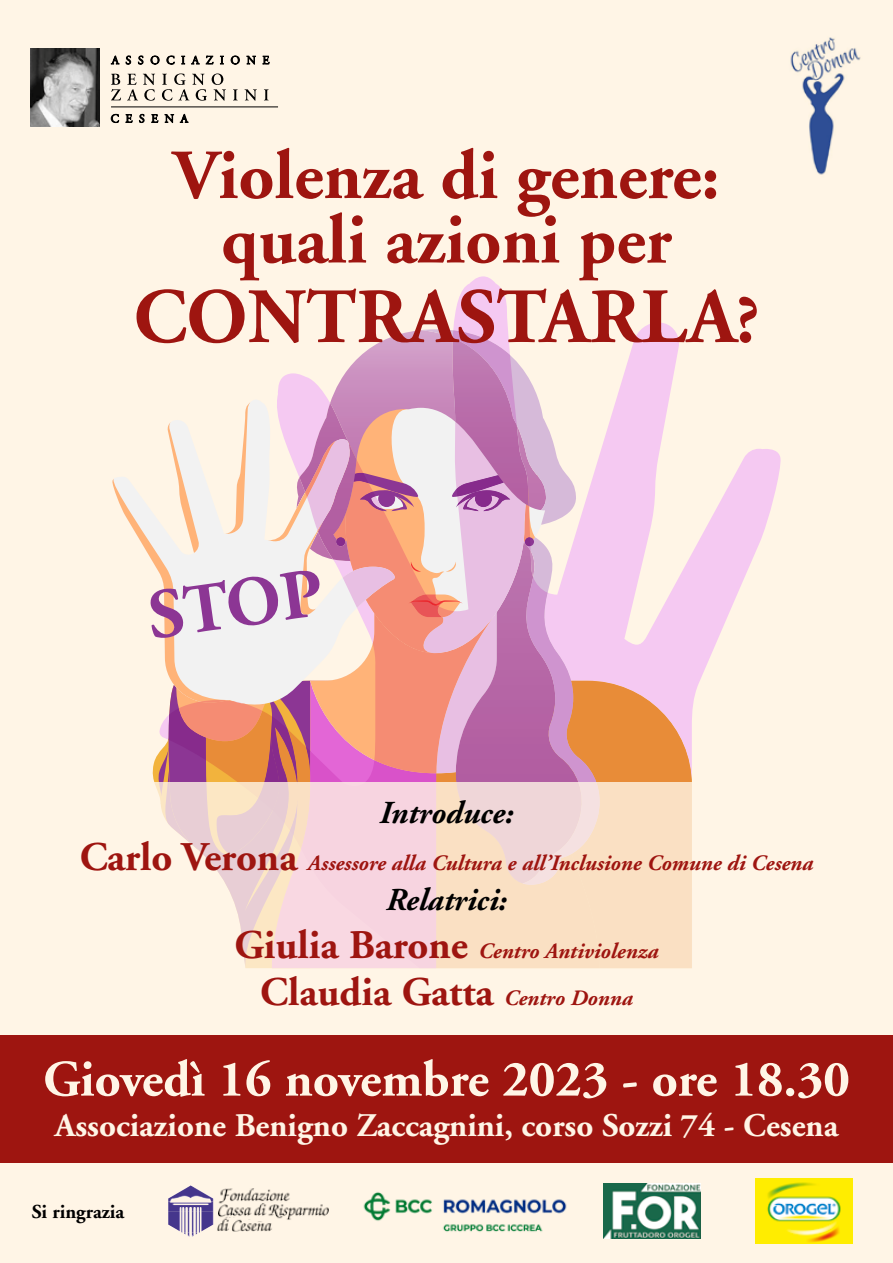
<style>
.page{position:relative;width:893px;height:1263px;background:#fff5e6}
.page>*{position:absolute;margin:0;border:0;box-sizing:border-box;transform-origin:0 0}
.t1{font:700 78px "Adobe Garamond";color:#9e1510}
.t2{font:700 70.05px/64.5px "Adobe Garamond";color:#9e1510;text-align:center}
.t3{font:700 70.05px "Adobe Garamond";color:#8c3694}
.t4{font:700 51px "Adobe Garamond";color:#fff5e6}
.t5{font:700 40.65px "Adobe Garamond";color:#9e1510}
.t6{font:700 33px "Adobe Garamond";color:#fff5e6}
.t7{font:italic 700 31.95px "Adobe Garamond";color:#000}
.t8{font:italic 700 21.9px "Adobe Garamond";color:#9e1510}
.t9{font:700 19.8px "Adobe Garamond";color:#000}
.s1{font-size:70.05px}
.s2{font-style:normal;font-size:40.65px}
.s3{font-style:italic;font-size:21.9px}
</style>
<div class="page">
<svg style="left:453px;top:276px;width:328px;height:438px"></svg>
<svg style="left:112px;top:329px;width:580px;height:453px"></svg>
<svg style="left:154px;top:782px;width:538px;height:187px;background:#f7ddd2"></svg>
<div style="left:0;top:1035px;width:893px;height:128px;background:#9e1510"></div>
<img style="left:603px;top:1183px;width:98px;height:56px">
<img style="left:755px;top:1179px;width:98px;height:64px">
<img style="left:184px;top:1233px;width:14px;height:2px">
<img style="left:168px;top:1201px;width:45px;height:32px">
<img style="left:168px;top:1185px;width:23px;height:16px">
<img style="left:219px;top:1188px;width:71px;height:14px">
<img style="left:218px;top:1202px;width:110px;height:18px">
<img style="left:217px;top:1217px;width:57px;height:14px">
<img style="left:363px;top:1192px;width:204px;height:40px">
<svg style="left:111px;top:55px;width:9px;height:9px"></svg>
<svg style="left:126px;top:56px;width:5px;height:9px"></svg>
<svg style="left:138px;top:56px;width:5px;height:9px"></svg>
<svg style="left:150px;top:56px;width:10px;height:9px"></svg>
<svg style="left:166px;top:56px;width:9px;height:9px"></svg>
<svg style="left:181px;top:56px;width:4px;height:8px"></svg>
<svg style="left:191px;top:55px;width:9px;height:9px"></svg>
<svg style="left:206px;top:55px;width:8px;height:9px"></svg>
<svg style="left:220px;top:56px;width:4px;height:8px"></svg>
<svg style="left:231px;top:56px;width:9px;height:9px"></svg>
<svg style="left:246px;top:55px;width:10px;height:10px"></svg>
<svg style="left:262px;top:55px;width:8px;height:10px"></svg>
<svg style="left:111px;top:74px;width:10px;height:26px"></svg>
<svg style="left:127px;top:74px;width:28px;height:27px"></svg>
<svg style="left:162px;top:73px;width:64px;height:28px"></svg>
<svg style="left:233px;top:89px;width:5px;height:11px"></svg>
<svg style="left:244px;top:89px;width:13px;height:12px"></svg>
<svg style="left:264px;top:89px;width:5px;height:11px"></svg>
<hr style="left:111px;top:107px;width:167px;height:1px;background:#000">
<svg style="left:111px;top:114px;width:8px;height:9px"></svg>
<svg style="left:125px;top:114px;width:8px;height:9px"></svg>
<svg style="left:139px;top:114px;width:5px;height:9px"></svg>
<svg style="left:151px;top:114px;width:7px;height:9px"></svg>
<svg style="left:165px;top:114px;width:9px;height:9px"></svg>
<svg style="left:180px;top:113px;width:8px;height:10px"></svg>
<img style="left:30px;top:49px;width:69px;height:78px">
<img style="left:790px;top:37px;width:71px;height:138px">
<h2 class="t2" style="left:173px;top:145px;width:548px">Violenza di genere: quali azioni per</h2>
<h1 class="t1" style="left:133px;top:275px;width:628px">CONTRASTARLA<span class="s1">?</span></h1>
<h2 class="t3" style="left:143px;top:579px;width:177px;rotate:-8deg">STOP</h2>
<h3 class="t7" style="left:379px;top:795px;width:135px">Introduce:</h3>
<p class="t8" style="left:80px;top:851px;width:735px"><span class="s2">Carlo Verona</span> Assessore alla Cultura e all’Inclusione Comune di Cesena</p>
<h3 class="t7" style="left:386px;top:883px;width:122px">Relatrici:</h3>
<p class="t8" style="left:235px;top:939px;width:425px"><span class="s2">Giulia Barone</span> Centro Antiviolenza</p>
<h3 class="t5" style="left:260px;top:970px;width:374px">Claudia Gatta <span class="s3">Centro Donna</span></h3>
<h3 class="t4" style="left:43px;top:1051px;width:808px">Giovedì 16 novembre 2023 - ore 18.30</h3>
<h3 class="t6" style="left:55px;top:1107px;width:785px">Associazione Benigno Zaccagnini, corso Sozzi 74 - Cesena</h3>
<p class="t9" style="left:32px;top:1201px;width:94px">Si ringrazia</p>
</div>
